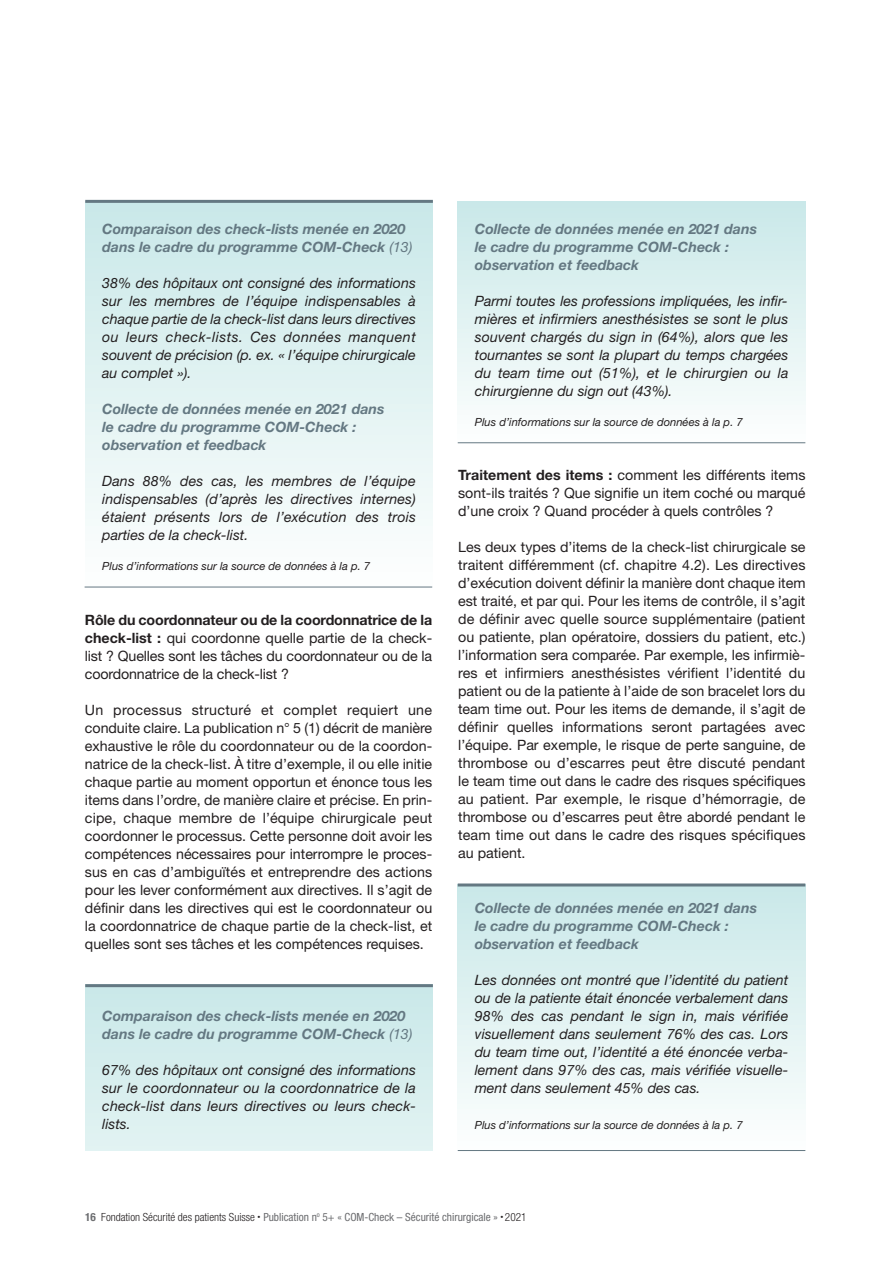
<style>
.page{position:relative;width:893px;height:1263px;background:#fff}
.page>*{position:absolute;margin:0;border:0;box-sizing:border-box;transform-origin:0 0}
.t1{font:14.25px/18px "Helvetica Neue";color:#231f20;text-align:justify}
.t2{font:italic 14.25px/18px "Helvetica Neue";color:#231f20;text-align:justify}
.t3{font:italic 700 14.25px/18px "Helvetica Neue";color:#647882}
.t4{font:italic 11.25px "Helvetica Neue";color:#231f20}
.t5{font:condensed 11.25px "Helvetica Neue";color:#6c6d70}
.s1{font-weight:400}
.s2{font-weight:700}
.s3{font-weight:300;color:#231f20}
.s4{font-size:6px;color:#231f20}
</style>
<div class="page">
<div style="left:85px;top:201px;width:348px;height:386px;background:linear-gradient(to bottom,#c9e8e8,#fdfefe)"></div>
<hr style="left:85px;top:200px;width:348px;height:3px;background:#647882">
<div style="left:458px;top:201px;width:347px;height:242px;background:linear-gradient(to bottom,#c9e8e8,#fdfefe)"></div>
<div style="left:458px;top:885px;width:347px;height:265px;background:linear-gradient(to bottom,#c9e8e8,#fdfefe)"></div>
<hr style="left:458px;top:883px;width:347px;height:3px;background:#647882">
<div style="left:85px;top:984px;width:348px;height:166px;background:#d6eeee"></div>
<hr style="left:85px;top:984px;width:348px;height:3px;background:#647882">
<hr style="left:85px;top:587px;width:347px;height:1px;background:#647882">
<hr style="left:458px;top:442px;width:347px;height:1px;background:#647882">
<hr style="left:458px;top:1150px;width:347px;height:1px;background:#647882">
<p class="t3" style="left:102px;top:221px;width:312px">Comparaison des check-lists menée en 2020 dans le cadre du programme COM-Check <span class="s1">(13)</span></p>
<p class="t2" style="left:102px;top:275px;width:315px">38% des hôpitaux ont consigné des informations sur les membres de l’équipe indispensables à chaque partie de la check-list dans leurs directives ou leurs check-lists. Ces données manquent souvent de précision (p. ex. « l’équipe chirurgicale au complet »).</p>
<p class="t3" style="left:102px;top:401px;width:284px">Collecte de données menée en 2021 dans le cadre du programme COM-Check : observation et feedback</p>
<p class="t2" style="left:102px;top:473px;width:315px">Dans 88% des cas, les membres de l’équipe indispensables (d’après les directives internes) étaient présents lors de l’exécution des trois parties de la check-list.</p>
<p class="t4" style="left:102px;top:562px;width:269px">Plus d’informations sur la source de données à la p. 7</p>
<p class="t1" style="left:85px;top:612px;width:349px"><span class="s2">Rôle du coordonnateur ou de la coordonnatrice de la check-list :</span> qui coordonne quelle partie de la check&shy;list ? Quelles sont les tâches du coordonnateur ou de la coordonnatrice de la check-list ?</p>
<p class="t1" style="left:85px;top:702px;width:349px">Un processus structuré et complet requiert une conduite claire. La publication n° 5 (1) décrit de manière exhaustive le rôle du coordonnateur ou de la coordon&shy;natrice de la check-list. À titre d’exemple, il ou elle initie chaque partie au moment opportun et énonce tous les items dans l’ordre, de manière claire et précise. En prin&shy;cipe, chaque membre de l’équipe chirurgicale peut coordonner le processus. Cette personne doit avoir les compétences nécessaires pour interrompre le proces&shy;sus en cas d’ambiguïtés et entreprendre des actions pour les lever conformément aux directives. Il s’agit de définir dans les directives qui est le coordonnateur ou la coordonnatrice de chaque partie de la check-list, et quelles sont ses tâches et les compétences requises.</p>
<p class="t3" style="left:102px;top:1008px;width:312px">Comparaison des check-lists menée en 2020 dans le cadre du programme COM-Check <span class="s1">(13)</span></p>
<p class="t2" style="left:102px;top:1062px;width:315px">67% des hôpitaux ont consigné des informations sur le coordonnateur ou la coordonnatrice de la check-list dans leurs directives ou leurs check&shy;lists.</p>
<p class="t3" style="left:475px;top:221px;width:284px">Collecte de données menée en 2021 dans le cadre du programme COM-Check : observation et feedback</p>
<p class="t2" style="left:475px;top:293px;width:315px">Parmi toutes les professions impliquées, les infir&shy;mières et infirmiers anesthésistes se sont le plus souvent chargés du sign in (64%), alors que les tournantes se sont la plupart du temps chargées du team time out (51%), et le chirurgien ou la chirurgienne du sign out (43%).</p>
<p class="t4" style="left:475px;top:418px;width:269px">Plus d’informations sur la source de données à la p. 7</p>
<p class="t1" style="left:458px;top:468px;width:349px"><span class="s2">Traitement des items :</span> comment les différents items sont-ils traités ? Que signifie un item coché ou marqué d’une croix ? Quand procéder à quels contrôles ?</p>
<p class="t1" style="left:458px;top:540px;width:349px">Les deux types d’items de la check-list chirurgicale se traitent différemment (cf. chapitre 4.2). Les directives d’exécution doivent définir la manière dont chaque item est traité, et par qui. Pour les items de contrôle, il s’agit de définir avec quelle source supplémentaire (patient ou patiente, plan opératoire, dossiers du patient, etc.) l’information sera comparée. Par exemple, les infirmiè&shy;res et infirmiers anesthésistes vérifient l’identité du patient ou de la patiente à l’aide de son bracelet lors du team time out. Pour les items de demande, il s’agit de définir quelles informations seront partagées avec l’équipe. Par exemple, le risque de perte sanguine, de thrombose ou d’escarres peut être discuté pendant le team time out dans le cadre des risques spécifiques au patient. Par exemple, le risque d’hémorragie, de thrombose ou d’escarres peut être abordé pendant le team time out dans le cadre des risques spécifiques au patient.</p>
<p class="t3" style="left:475px;top:900px;width:284px">Collecte de données menée en 2021 dans le cadre du programme COM-Check : observation et feedback</p>
<p class="t2" style="left:475px;top:972px;width:315px">Les données ont montré que l’identité du patient ou de la patiente était énoncée verbalement dans 98% des cas pendant le sign in, mais vérifiée visuellement dans seulement 76% des cas. Lors du team time out, l’identité a été énoncée verba&shy;lement dans 97% des cas, mais vérifiée visuelle&shy;ment dans seulement 45% des cas.</p>
<p class="t4" style="left:475px;top:1121px;width:269px">Plus d’informations sur la source de données à la p. 7</p>
<p class="t5" style="left:85px;top:1213px;width:443px"><span class="s2">16</span> <span class="s3">Fondation Sécurité des patients Suisse</span> <span class="s4">•</span> Publication n<sup>o</sup> 5+ « COM-Check – Sécurité chirurgicale » <span class="s4">•</span> <span class="s3">2021</span></p>
</div>
